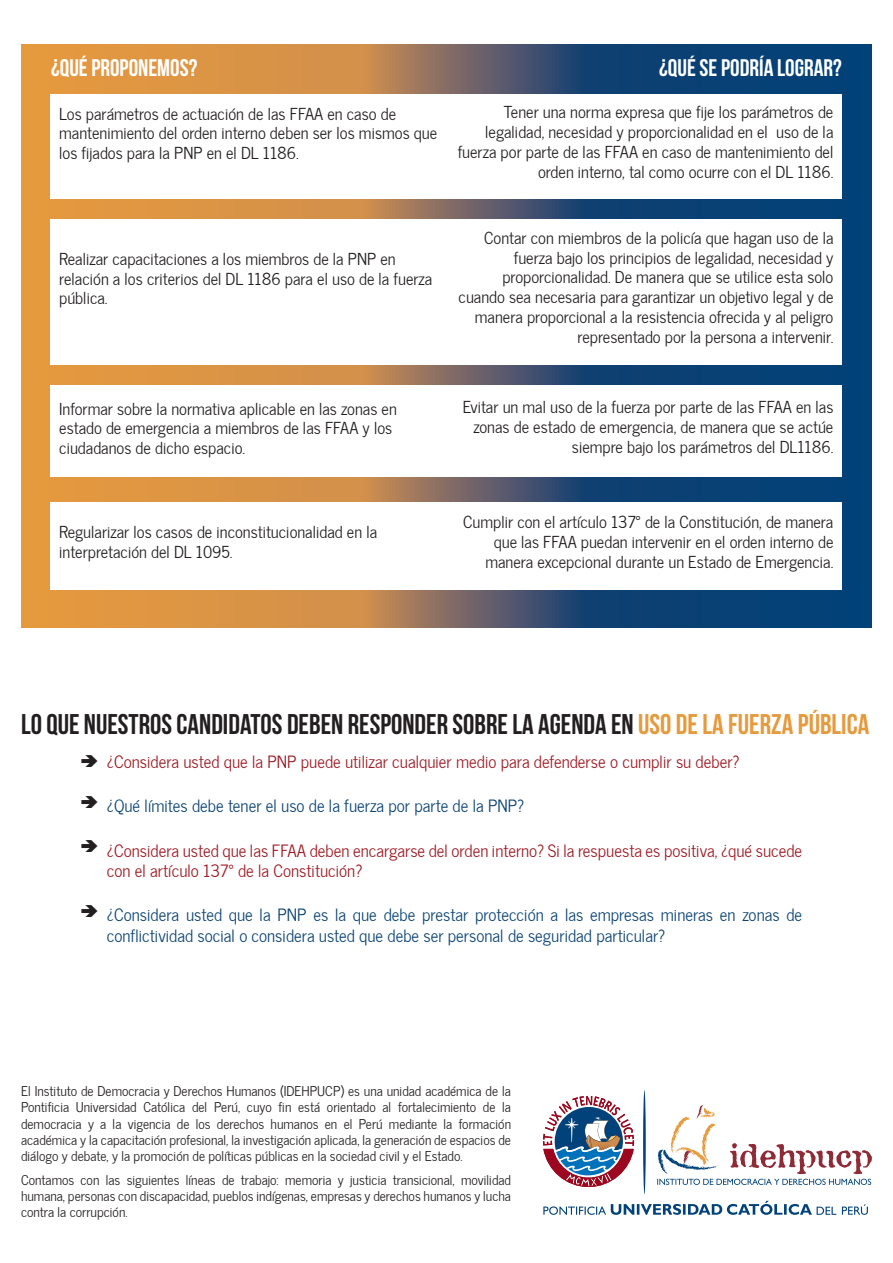
<style>
.page{position:relative;width:893px;height:1263px;background:#fff}
.page>*{position:absolute;margin:0;border:0;box-sizing:border-box;transform-origin:0 0}
.t1{font:700 28.5px "Bebas Neue";color:#231f20}
.t2{font:700 24px "Bebas Neue";color:#fff}
.t3{font:16.95px/20.4px "News Cycle";color:#0c4474}
.t4{font:16.95px/20.4px "News Cycle";color:#9d1b24}
.t5{font:16.5px/19.8px "News Cycle";color:#231f20}
.t6{font:13.5px/16.2px "News Cycle";color:#231f20;text-align:justify}
.s1{color:#e69a3e}
</style>
<div class="page">
<svg style="left:21px;top:44px;width:851px;height:584px;background:#7a6f60"></svg>
<svg style="left:543px;top:1090px;width:329px;height:125px"></svg>
<div style="left:51px;top:94px;width:791px;height:104px;background:#fff"></div>
<div style="left:51px;top:219px;width:791px;height:146px;background:#fff"></div>
<div style="left:51px;top:385px;width:791px;height:91px;background:#fff"></div>
<div style="left:51px;top:502px;width:791px;height:87px;background:#fff"></div>
<h2 class="t2" style="left:51px;top:54px;width:148px">¿QUÉ PROPONEMOS?</h2>
<h2 class="t2" style="left:659px;top:54px;width:184px">¿QUÉ SE PODRÍA LOGRAR?</h2>
<p class="t5" style="left:59px;top:103px;width:379px">Los parámetros de actuación de las FFAA en caso de mantenimiento del orden interno deben ser los mismos que los fijados para la PNP en el DL 1186.</p>
<p class="t5" style="left:458px;top:101px;width:377px;text-align:right">Tener una norma expresa que fije los parámetros de legalidad, necesidad y proporcionalidad en el uso de la fuerza por parte de las FFAA en caso de mantenimiento del orden interno, tal como ocurre con el DL 1186.</p>
<p class="t5" style="left:59px;top:248px;width:375px">Realizar capacitaciones a los miembros de la PNP en relación a los criterios del DL 1186 para el uso de la fuerza pública.</p>
<p class="t5" style="left:459px;top:227px;width:376px;text-align:right">Contar con miembros de la policía que hagan uso de la fuerza bajo los principios de legalidad, necesidad y proporcionalidad. De manera que se utilice esta solo cuando sea necesaria para garantizar un objetivo legal y de manera proporcional a la resistencia ofrecida y al peligro representado por la persona a intervenir.</p>
<p class="t5" style="left:59px;top:398px;width:339px">Informar sobre la normativa aplicable en las zonas en estado de emergencia a miembros de las FFAA y los ciudadanos de dicho espacio.</p>
<p class="t5" style="left:463px;top:397px;width:372px;text-align:right">Evitar un mal uso de la fuerza por parte de las FFAA en las zonas de estado de emergencia, de manera que se actúe siempre bajo los parámetros del DL1186.</p>
<p class="t5" style="left:59px;top:522px;width:319px">Regularizar los casos de inconstitucionalidad en la interpretación del DL 1095.</p>
<p class="t5" style="left:463px;top:511px;width:372px;text-align:right">Cumplir con el artículo 137° de la Constitución, de manera que las FFAA puedan intervenir en el orden interno de manera excepcional durante un Estado de Emergencia.</p>
<h1 class="t1" style="left:21px;top:709px;width:850px">LO QUE NUESTROS CANDIDATOS DEBEN RESPONDER SOBRE LA AGENDA EN <span class="s1">USO DE LA FUERZA PÚBLICA</span></h1>
<p class="t4" style="left:107px;top:750px;width:634px">¿Considera usted que la PNP puede utilizar cualquier medio para defenderse o cumplir su deber?</p>
<p class="t3" style="left:107px;top:795px;width:419px">¿Qué límites debe tener el uso de la fuerza por parte de la PNP?</p>
<p class="t4" style="left:107px;top:839px;width:697px">¿Considera usted que las FFAA deben encargarse del orden interno? Si la respuesta es positiva, ¿qué sucede con el artículo 137° de la Constitución?</p>
<p class="t3" style="left:107px;top:904px;width:697px">¿Considera usted que la PNP es la que debe prestar protección a las empresas mineras en zonas de conflictividad social o considera usted que debe ser personal de seguridad particular?</p>
<p class="t6" style="left:21px;top:1082px;width:491px">El Instituto de Democracia y Derechos Humanos (IDEHPUCP) es una unidad académica de la Pontificia Universidad Católica del Perú, cuyo fin está orientado al fortalecimiento de la democracia y a la vigencia de los derechos humanos en el Perú mediante la formación académica y la capacitación profesional, la investigación aplicada, la generación de espacios de diálogo y debate, y la promoción de políticas públicas en la sociedad civil y el Estado.</p>
<p class="t6" style="left:21px;top:1171px;width:491px">Contamos con las siguientes líneas de trabajo: memoria y justicia transicional, movilidad humana, personas con discapacidad, pueblos indígenas, empresas y derechos humanos y lucha contra la corrupción.</p>
</div>
